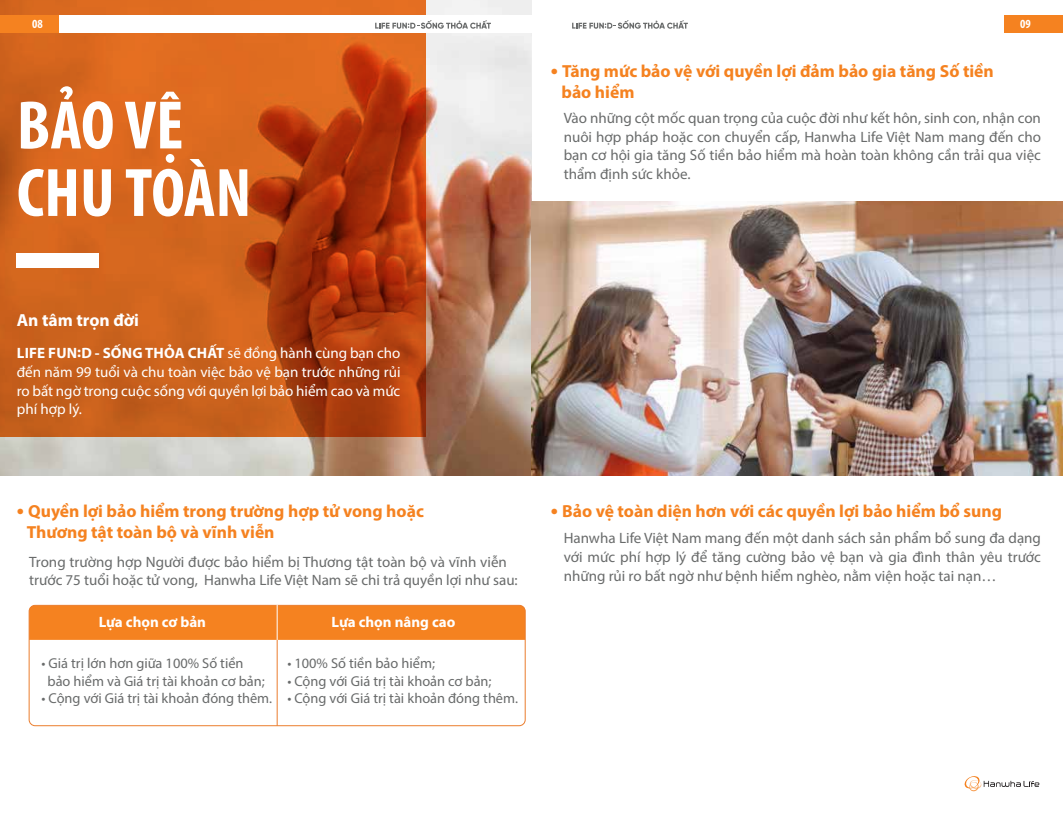
<style>
.page{position:relative;width:1063px;height:815px;background:#fff}
.page>*{position:absolute;margin:0;border:0;box-sizing:border-box;transform-origin:0 0}
.t1{font:700 condensed 69.12px/67.5px "Myriad Pro";color:#fff}
.t2{font:700 17.5px/21px "Myriad Pro";color:#f58220}
.t3{font:700 17.5px "Myriad Pro";color:#fff}
.t4{font:15px/18.8px "Myriad Pro";color:#696b6b;text-align:justify}
.t5{font:15px/18.8px "Myriad Pro";color:#fff;text-align:justify}
.t6{font:700 15px "Myriad Pro";color:#fff}
.t7{font:14.38px/17.2px "Myriad Pro";color:#696b6b}
.t8{font:700 condensed 12.5px "Myriad Pro";color:#fff}
.s1{font-size:21.25px}
.s2{font-weight:700}
</style>
<div class="page">
<img style="left:0;top:0;width:532px;height:475px">
<svg style="left:0;top:0;width:426px;height:437px;background:#c75718"></svg>
<div style="left:17px;top:254px;width:82px;height:14px;background:#fff"></div>
<img style="left:532px;top:202px;width:531px;height:273px">
<svg style="left:964px;top:777px;width:76px;height:14px"></svg>
<hr style="left:959px;top:776px;width:86px;height:1px;background:#35c5ef">
<hr style="left:959px;top:791px;width:86px;height:1px;background:#35c5ef">
<hr style="left:959px;top:797px;width:86px;height:1px;background:#35c5ef">
<div style="left:0;top:15px;width:1063px;height:18px;background:#fff"></div>
<div style="left:0;top:15px;width:59px;height:18px;background:#f58220"></div>
<div style="left:1004px;top:15px;width:59px;height:18px;background:#f58220"></div>
<svg style="left:375px;top:20px;width:116px;height:9px"></svg>
<svg style="left:572px;top:20px;width:116px;height:9px"></svg>
<div style="left:29px;top:605px;width:495px;height:35px;background:#f58220"></div>
<div style="left:29px;top:605px;width:497px;height:121px;border:1px solid #eb7d2d;border-radius:6px"></div>
<hr style="left:277px;top:640px;width:1px;height:86px;background:#eb7d2d">
<hr style="left:277px;top:605px;width:1px;height:35px;background:#fff">
<p class="t8" style="left:32px;top:16px;width:12px">08</p>
<p class="t8" style="left:1020px;top:16px;width:12px">09</p>
<h1 class="t1" style="left:17px;top:90px;width:236px">BẢO VỆ<br>CHU TOÀN</h1>
<p class="t2" style="left:562px;top:60px;width:434px;text-indent:-11px"><span class="s1">•</span> Tăng mức bảo vệ với quyền lợi đảm bảo gia tăng Số tiền bảo hiểm</p>
<p class="t4" style="left:564px;top:108px;width:479px">Vào những cột mốc quan trọng của cuộc đời như kết hôn, sinh con, nhận con nuôi hợp pháp hoặc con chuyển cấp, Hanwha Life Việt Nam mang đến cho bạn cơ hội gia tăng Số tiền bảo hiểm mà hoàn toàn không cần trải qua việc thẩm định sức khỏe.</p>
<p class="t3" style="left:17px;top:309px;width:124px">An tâm trọn đời</p>
<p class="t5" style="left:17px;top:343px;width:385px"><span class="s2">LIFE FUN:D - SỐNG THỎA CHẤT</span> sẽ đồng hành cùng bạn cho đến năm 99 tuổi và chu toàn việc bảo vệ bạn trước những rủi ro bất ngờ trong cuộc sống với quyền lợi bảo hiểm cao và mức phí hợp lý.</p>
<p class="t2" style="left:27px;top:500px;width:399px;text-indent:-10px"><span class="s1">•</span> Quyền lợi bảo hiểm trong trường hợp tử vong hoặc<br>Thương tật toàn bộ và vĩnh viễn</p>
<p class="t4" style="left:29px;top:552px;width:490px">Trong trường hợp Người được bảo hiểm bị Thương tật toàn bộ và vĩnh viễn trước 75 tuổi hoặc tử vong, Hanwha Life Việt Nam sẽ chi trả quyền lợi như sau:</p>
<p class="t6" style="left:99px;top:612px;width:109px">Lựa chọn cơ bản</p>
<p class="t6" style="left:332px;top:612px;width:125px">Lựa chọn nâng cao</p>
<p class="t7" style="left:48px;top:655px;width:219px;text-indent:-6px">• Giá trị lớn hơn giữa 100% Số tiền bảo hiểm và Giá trị tài khoản cơ bản;</p>
<p class="t7" style="left:41px;top:689px;width:232px">• Cộng với Giá trị tài khoản đóng thêm.</p>
<p class="t7" style="left:287px;top:655px;width:149px">• 100% Số tiền bảo hiểm;</p>
<p class="t7" style="left:287px;top:672px;width:206px">• Cộng với Giá trị tài khoản cơ bản;</p>
<p class="t7" style="left:287px;top:689px;width:232px">• Cộng với Giá trị tài khoản đóng thêm.</p>
<p class="t2" style="left:551px;top:500px;width:453px"><span class="s1">•</span> Bảo vệ toàn diện hơn với các quyền lợi bảo hiểm bổ sung</p>
<p class="t4" style="left:564px;top:528px;width:479px">Hanwha Life Việt Nam mang đến một danh sách sản phẩm bổ sung đa dạng với mức phí hợp lý để tăng cường bảo vệ bạn và gia đình thân yêu trước những rủi ro bất ngờ như bệnh hiểm nghèo, nằm viện hoặc tai nạn…</p>
</div>
